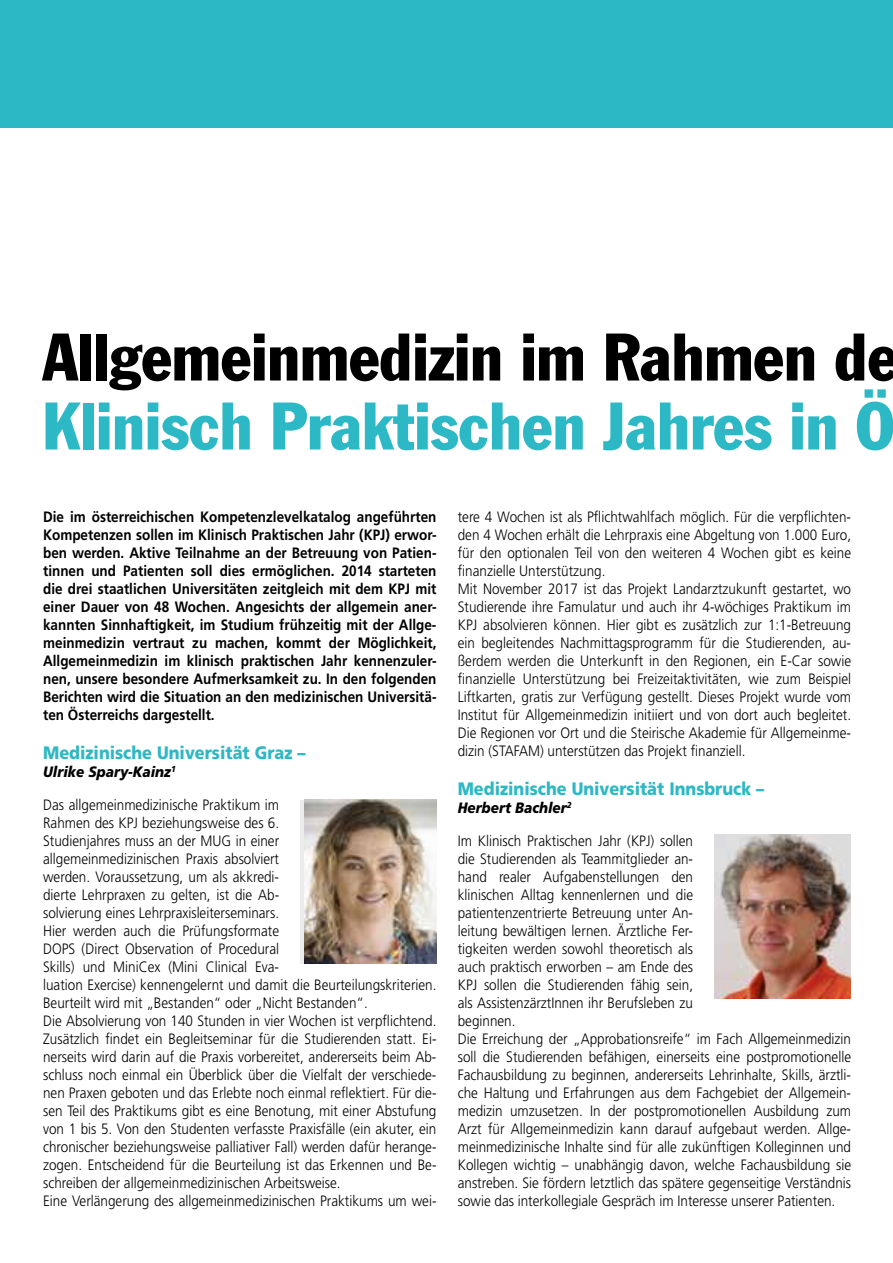
<style>
.page{position:relative;width:893px;height:1263px;background:#fff}
.page>*{position:absolute;margin:0;border:0;box-sizing:border-box;transform-origin:0 0}
.t1{font:condensed 66px "Franklin Gothic Std";color:#2db8c5}
.t2{font:condensed 66px "Franklin Gothic Std";color:#000}
.t3{font:900 18px "Frutiger LT";color:#2db8c5;scale:.9 1}
.t4{font:300 15px/18px "Frutiger LT";color:#000;scale:.9 1}
.t5{font:700 15px/18px "Frutiger LT";color:#000;text-align:justify;scale:.9 1}
.t6{font:italic 900 15px "Frutiger LT";color:#000;scale:.9 1}
</style>
<div class="page">
<div style="left:0;top:0;width:893px;height:128px;background:#2db8c5"></div>
<svg style="left:300px;top:800px;width:5px;height:163px"></svg>
<img style="left:305px;top:800px;width:131px;height:163px">
<img style="left:714px;top:835px;width:136px;height:164px">
<h1 class="t2" style="left:43px;top:317px;width:857px">Allgemeinmedizin im Rahmen de</h1>
<h1 class="t1" style="left:43px;top:386px;width:853px">Klinisch Praktischen Jahres in Ö</h1>
<p class="t5" style="left:43px;top:508px;width:439px">Die im österreichischen Kompetenzlevelkatalog angeführten Kompetenzen sollen im Klinisch Praktischen Jahr (KPJ) erwor&shy;ben werden. Aktive Teilnahme an der Betreuung von Patien&shy;tinnen und Patienten soll dies ermöglichen. 2014 starteten die drei staatlichen Universitäten zeitgleich mit dem KPJ mit einer Dauer von 48 Wochen. Angesichts der allgemein aner&shy;kannten Sinnhaftigkeit, im Studium frühzeitig mit der Allge&shy;meinmedizin vertraut zu machen, kommt der Möglichkeit, Allgemeinmedizin im klinisch praktischen Jahr kennenzuler&shy;nen, unsere besondere Aufmerksamkeit zu. In den folgenden Berichten wird die Situation an den medizinischen Universitä&shy;ten Österreichs dargestellt.</p>
<p class="t3" style="left:43px;top:742px;width:293px">Medizinische Universität Graz –</p>
<p class="t6" style="left:43px;top:763px;width:149px">Ulrike Spary-Kainz<sup>1</sup></p>
<p class="t4" style="left:43px;top:796px;width:439px">Das allgemeinmedizinische Praktikum im<br>Rahmen des KPJ beziehungsweise des 6.<br>Studienjahres muss an der MUG in einer<br>allgemeinmedizinischen Praxis absolviert<br>werden. Voraussetzung, um als akkredi-<br>dierte Lehrpraxen zu gelten, ist die Ab-<br>solvierung eines Lehrpraxisleiterseminars.<br>Hier werden auch die Prüfungsformate<br>DOPS (Direct Observation of Procedural<br>Skills) und MiniCex (Mini Clinical Eva-<br>luation Exercise) kennengelernt und damit die Beurteilungskriterien.<br>Beurteilt wird mit „Bestanden“ oder „Nicht Bestanden“.<br>Die Absolvierung von 140 Stunden in vier Wochen ist verpflichtend.<br>Zusätzlich findet ein Begleitseminar für die Studierenden statt. Ei&shy;nerseits wird darin auf die Praxis vorbereitet, andererseits beim Ab&shy;schluss noch einmal ein Überblick über die Vielfalt der verschiede&shy;nen Praxen geboten und das Erlebte noch einmal reflektiert. Für die&shy;sen Teil des Praktikums gibt es eine Benotung, mit einer Abstufung von 1 bis 5. Von den Studenten verfasste Praxisfälle (ein akuter, ein chronischer beziehungsweise palliativer Fall) werden dafür herange&shy;zogen. Entscheidend für die Beurteilung ist das Erkennen und Be&shy;schreiben der allgemeinmedizinischen Arbeitsweise.<br>Eine Verlängerung des allgemeinmedizinischen Praktikums um wei-</p>
<p class="t4" style="left:458px;top:508px;width:439px">tere 4 Wochen ist als Pflichtwahlfach möglich. Für die verpflichten&shy;den 4 Wochen erhält die Lehrpraxis eine Abgeltung von 1.000 Euro, für den optionalen Teil von den weiteren 4 Wochen gibt es keine finanzielle Unterstützung.<br>Mit November 2017 ist das Projekt Landarztzukunft gestartet, wo Studierende ihre Famulatur und auch ihr 4-wöchiges Praktikum im KPJ absolvieren können. Hier gibt es zusätzlich zur 1:1-Betreuung ein begleitendes Nachmittagsprogramm für die Studierenden, au&shy;ßerdem werden die Unterkunft in den Regionen, ein E-Car sowie finanzielle Unterstützung bei Freizeitaktivitäten, wie zum Beispiel Liftkarten, gratis zur Verfügung gestellt. Dieses Projekt wurde vom Institut für Allgemeinmedizin initiiert und von dort auch begleitet.<br>Die Regionen vor Ort und die Steirische Akademie für Allgemeinme&shy;dizin (STAFAM) unterstützen das Projekt finanziell.</p>
<p class="t3" style="left:458px;top:778px;width:342px">Medizinische Universität Innsbruck –</p>
<p class="t6" style="left:458px;top:799px;width:128px">Herbert Bachler<sup>2</sup></p>
<p class="t4" style="left:458px;top:832px;width:439px">Im Klinisch Praktischen Jahr (KPJ) sollen<br>die Studierenden als Teammitglieder an-<br>hand realer Aufgabenstellungen den<br>klinischen Alltag kennenlernen und die<br>patientenzentrierte Betreuung unter An-<br>leitung bewältigen lernen. Ärztliche Fer-<br>tigkeiten werden sowohl theoretisch als<br>auch praktisch erworben – am Ende des<br>KPJ sollen die Studierenden fähig sein,<br>als AssistenzärztInnen ihr Berufsleben zu<br>beginnen.<br>Die Erreichung der „Approbationsreife“ im Fach Allgemeinmedizin soll die Studierenden befähigen, einerseits eine postpromotionelle Fachausbildung zu beginnen, andererseits Lehrinhalte, Skills, ärztli&shy;che Haltung und Erfahrungen aus dem Fachgebiet der Allgemein&shy;medizin umzusetzen. In der postpromotionellen Ausbildung zum Arzt für Allgemeinmedizin kann darauf aufgebaut werden. Allge&shy;meinmedizinische Inhalte sind für alle zukünftigen Kolleginnen und Kollegen wichtig – unabhängig davon, welche Fachausbildung sie anstreben. Sie fördern letztlich das spätere gegenseitige Verständnis sowie das interkollegiale Gespräch im Interesse unserer Patienten.</p>
</div>
